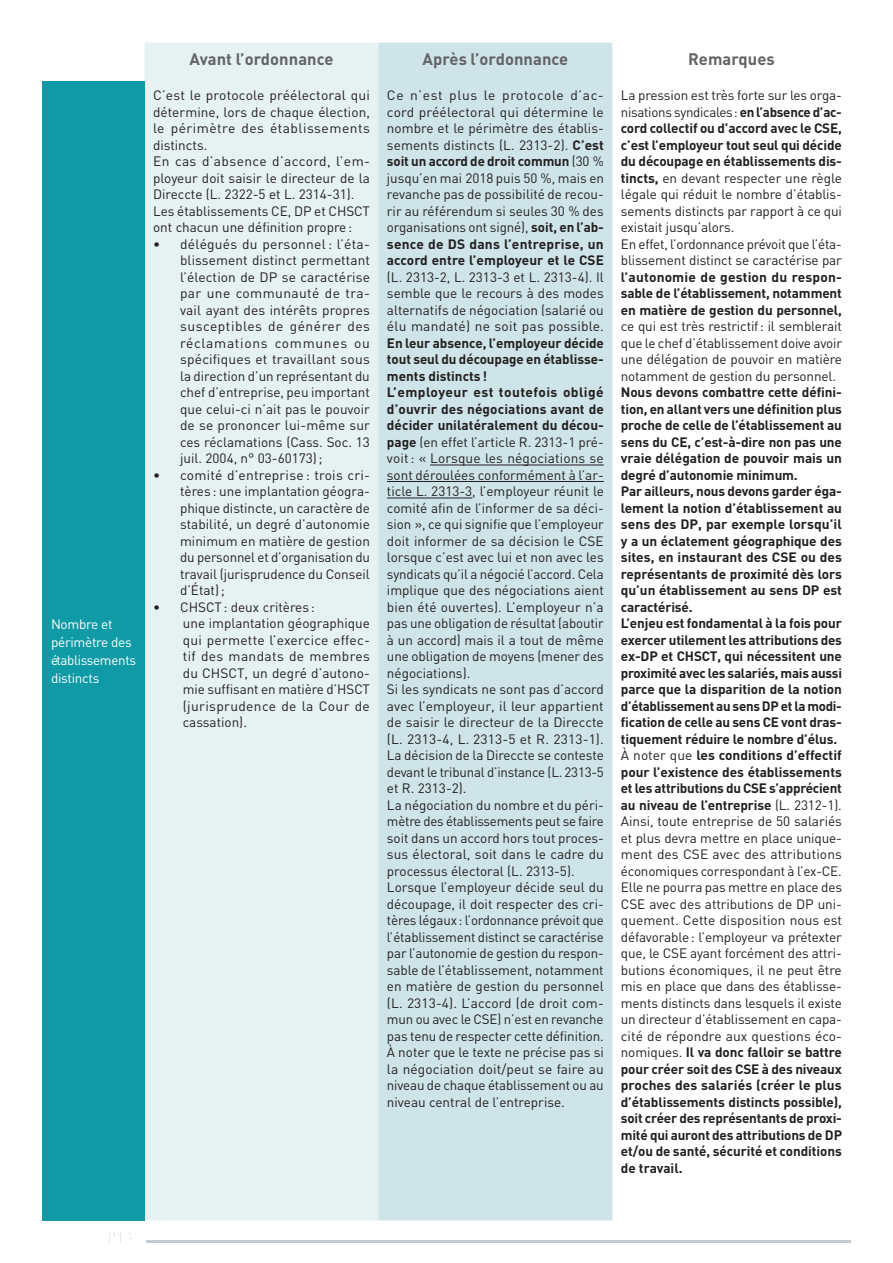
<style>
.page{position:relative;width:893px;height:1263px;background:#fff}
.page>*{position:absolute;margin:0;border:0;box-sizing:border-box;transform-origin:0 0}
.t1{font:17.4px "Minion Pro";color:#c1cbd1}
.t2{font:700 16.5px "DIN";letter-spacing:.005em;color:#636366}
.t3{font:13.5px/16.5px "DIN";color:#231f20;text-align:justify}
.t4{font:700 13.5px/16.5px "DIN";letter-spacing:-.01em;color:#231f20;text-align:justify}
.t5{font:13.5px/18px "DIN";letter-spacing:-.02em;color:#fff}
.s1{font-weight:700}
.s2{font-weight:400}
</style>
<div class="page">
<hr style="left:146px;top:1240px;width:704px;height:2px;background:#c1cbd1">
<div style="left:145px;top:43px;width:233px;height:1177px;background:#e6f1f2"></div>
<div style="left:378px;top:43px;width:234px;height:1177px;background:#cee4e8"></div>
<div style="left:43px;top:81px;width:102px;height:1139px;background:#0f9aa5"></div>
<hr style="left:430px;top:465px;width:174px;height:1px;background:#231f20">
<hr style="left:387px;top:481px;width:217px;height:1px;background:#231f20">
<hr style="left:387px;top:498px;width:85px;height:1px;background:#231f20">
<p class="t5" style="left:51px;top:615px;width:87px">Nombre et périmètre des établissements distincts</p>
<p class="t2" style="left:190px;top:48px;width:145px">Avant l’ordonnance</p>
<p class="t2" style="left:423px;top:48px;width:147px">Après l’ordonnance</p>
<p class="t2" style="left:688px;top:48px;width:88px">Remarques</p>
<p class="t3" style="left:153px;top:87px;width:218px;text-align:left">C’est le protocole préélectoral qui détermine, lors de chaque élection, le périmètre des établissements distincts.<br>En cas d’absence d’accord, l’em&shy;ployeur doit saisir le directeur de la<br>Direccte (L. 2322-5 et L. 2314-31).<br>Les établissements CE, DP et CHSCT ont chacun une définition propre:</p>
<p class="t3" style="left:180px;top:235px;width:191px;text-indent:-27px">• délégués du personnel : l’éta&shy;blissement distinct permettant l’élection de DP se caractérise par une communauté de tra&shy;vail ayant des intérêts propres susceptibles de générer des réclamations communes ou spécifiques et travaillant sous la direction d’un représentant du chef d’entreprise, peu important que celui-ci n’ait pas le pouvoir de se prononcer lui-même sur ces réclamations (Cass. Soc. 13 juil. 2004, n° 03-60173);</p>
<p class="t3" style="left:180px;top:466px;width:191px;text-indent:-27px">• comité d’entreprise : trois cri&shy;tères : une implantation géogra&shy;phique distincte, un caractère de stabilité, un degré d’autonomie minimum en matière de gestion du personnel et d’organisation du travail (jurisprudence du Conseil d’État);</p>
<p class="t3" style="left:183px;top:598px;width:189px;text-align:left;text-indent:-30px">• CHSCT: deux critères :<br>une implantation géographique qui permette l’exercice effec&shy;tif des mandats de membres du CHSCT, un degré d’autono&shy;mie suffisant en matière d’HSCT (jurisprudence de la Cour de cassation).</p>
<p class="t3" style="left:387px;top:87px;width:219px">Ce n’est plus le protocole d’ac&shy;cord préélectoral qui détermine le nombre et le périmètre des établis&shy;sements distincts (L. 2313-2). <span class="s1">C’est soit un accord de droit commun</span> (30 % jusqu’en mai 2018 puis 50 %, mais en revanche pas de possibilité de recou&shy;rir au référendum si seules 30 % des organisations ont signé), <span class="s1">soit, en l’ab&shy;sence de DS dans l’entreprise, un accord entre l’employeur et le CSE</span></p>
<p class="t3" style="left:387px;top:268px;width:218px">(L. 2313-2, L. 2313-3 et L. 2313-4). Il semble que le recours à des modes alternatifs de négociation (salarié ou élu mandaté) ne soit pas possible.</p>
<p class="t3" style="left:387px;top:334px;width:218px;text-align:left"><span class="s1">En leur absence, l’employeur décide tout seul du découpage en établisse&shy;ments distincts!<br>L’employeur est toutefois obligé d’ouvrir des négociations avant de décider unilatéralement du décou&shy;page</span> (en effet l’article R. 2313-1 pré&shy;voit: « Lorsque les négociations se sont déroulées conformément à l’ar&shy;ticle L. 2313-3, l’employeur réunit le comité afin de l’informer de sa déci&shy;sion », ce qui signifie que l’employeur doit informer de sa décision le CSE lorsque c’est avec lui et non avec les syndicats qu’il a négocié l’accord. Cela implique que des négociations aient bien été ouvertes). L’employeur n’a pas une obligation de résultat (aboutir à un accord) mais il a tout de même une obligation de moyens (mener des négociations).<br>Si les syndicats ne sont pas d’accord avec l’employeur, il leur appartient de saisir le directeur de la Direccte (L. 2313-4, L. 2313-5 et R. 2313-1).<br>La décision de la Direccte se conteste devant le tribunal d’instance (L. 2313-5 et R. 2313-2).<br>La négociation du nombre et du péri&shy;mètre des établissements peut se faire soit dans un accord hors tout proces&shy;sus électoral, soit dans le cadre du processus électoral (L. 2313-5).<br>Lorsque l’employeur décide seul du découpage, il doit respecter des cri&shy;tères légaux: l’ordonnance prévoit que l’établissement distinct se caractérise par l’autonomie de gestion du respon&shy;sable de l’établissement, notamment en matière de gestion du personnel (L. 2313-4). L’accord (de droit com&shy;mun ou avec le CSE) n’est en revanche pas tenu de respecter cette définition.<br>À noter que le texte ne précise pas si la négociation doit/peut se faire au niveau de chaque établissement ou au niveau central de l’entreprise.</p>
<p class="t3" style="left:621px;top:87px;width:223px;text-align:left">La pression est très forte sur les orga&shy;nisations syndicales: <span class="s1">en l’absence d’ac&shy;cord collectif ou d’accord avec le CSE, c’est l’employeur tout seul qui décide du découpage en établissements dis&shy;tincts,</span> en devant respecter une règle légale qui réduit le nombre d’établis&shy;sements distincts par rapport à ce qui existait jusqu’alors.<br>En effet, l’ordonnance prévoit que l’éta&shy;blissement distinct se caractérise par</p>
<p class="t4" style="left:621px;top:268px;width:223px">l’autonomie de gestion du respon&shy;sable de l’établissement, notamment en matière de gestion du personnel,</p>
<p class="t3" style="left:621px;top:318px;width:223px">ce qui est très restrictif: il semblerait que le chef d’établissement doive avoir une délégation de pouvoir en matière notamment de gestion du personnel.</p>
<p class="t4" style="left:621px;top:383px;width:223px;text-align:left">Nous devons combattre cette défini&shy;tion, en allant vers une définition plus proche de celle de l’établissement au sens du CE, c’est-à-dire non pas une vraie délégation de pouvoir mais un degré d’autonomie minimum.<br>Par ailleurs, nous devons garder éga&shy;lement la notion d’établissement au sens des DP, par exemple lorsqu’il y a un éclatement géographique des sites, en instaurant des CSE ou des représentants de proximité dès lors qu’un établissement au sens DP est caractérisé.<br>L’enjeu est fondamental à la fois pour exercer utilement les attributions des ex-DP et CHSCT, qui nécessitent une proximité avec les salariés, mais aussi parce que la disparition de la notion d’établissement au sens DP et la modi&shy;fication de celle au sens CE vont dras&shy;tiquement réduire le nombre d’élus.<br><span class="s2">À noter que</span> les conditions d’effectif pour l’existence des établissements et les attributions du CSE s’apprécient au niveau de l’entreprise <span class="s2">(L. 2312-1).<br>Ainsi, toute entreprise de 50 salariés et plus devra mettre en place unique&shy;ment des CSE avec des attributions économiques correspondant à l’ex-CE.<br>Elle ne pourra pas mettre en place des CSE avec des attributions de DP uni&shy;quement. Cette disposition nous est défavorable: l’employeur va prétexter que, le CSE ayant forcément des attri&shy;butions économiques, il ne peut être mis en place que dans des établisse&shy;ments distincts dans lesquels il existe un directeur d’établissement en capa&shy;cité de répondre aux questions éco&shy;nomiques.</span> Il va donc falloir se battre pour créer soit des CSE à des niveaux proches des salariés (créer le plus d’établissements distincts possible), soit créer des représentants de proxi&shy;mité qui auront des attributions de DP et/ou de santé, sécurité et conditions de travail.</p>
<p class="t1" style="left:106px;top:1225px;width:28px">P13</p>
</div>
